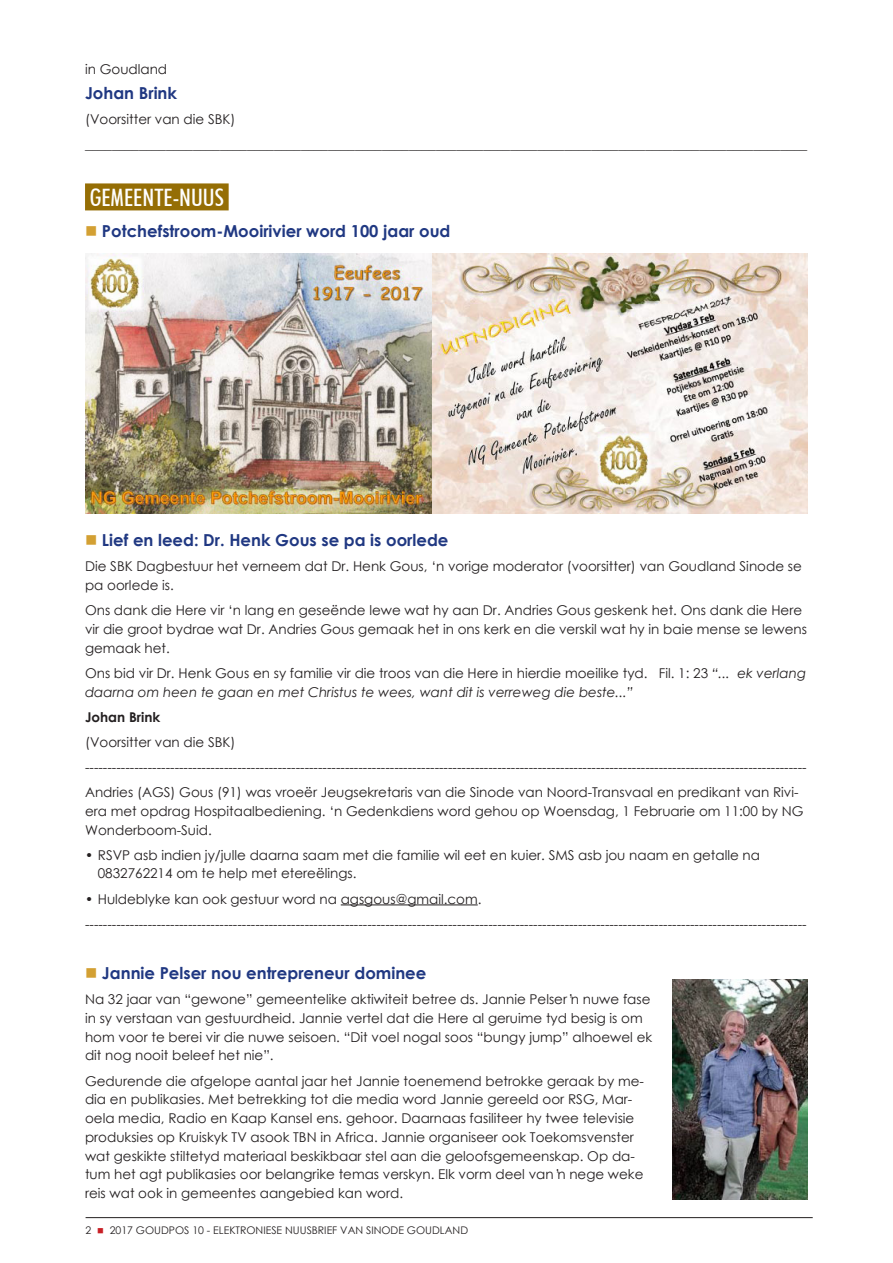
<style>
.page{position:relative;width:893px;height:1263px;background:#fff}
.page>*{position:absolute;margin:0;border:0;box-sizing:border-box;transform-origin:0 0}
.Body_caption{font:500 condensed 24px "Futura BT";color:#fff}
.Sub_Caption{font:700 16.5px "Century Gothic";color:#203882}
.Body_text{font:13.5px/18.8px "Century Gothic";color:#231f20}
.Body_text-2{font:700 13.5px "Century Gothic";color:#231f20}
.t1{font:10.5px "Century Gothic";color:#231f20}
.s1{color:#d3a033}
.s2{font-style:italic}
.s3{color:#c82026}
</style>
<div class="page">
<hr style="left:86px;top:1217px;width:727px;height:1px;background:#231f20">
<div style="left:85px;top:183px;width:144px;height:27px;background:#956e05"></div>
<hr style="left:341px;top:904px;width:137px;height:1px;background:#231f20">
<img style="left:672px;top:980px;width:136px;height:219px">
<img style="left:85px;top:253px;width:723px;height:260px">
<p class="Body_text" style="left:85px;top:59px;width:84px">in Goudland</p>
<p class="Sub_Caption" style="left:85px;top:81px;width:94px">Johan Brink</p>
<p class="Body_text" style="left:85px;top:110px;width:152px">(Voorsitter van die SBK)</p>
<p class="Body_text" style="left:85px;top:135px;width:724px">___________________________________________________________________________________________________________</p>
<p class="Body_caption" style="left:90px;top:183px;width:136px">GEMEENTE-NUUS</p>
<p class="Sub_Caption" style="left:85px;top:219px;width:367px"><span class="s1">■</span> Potchefstroom-Mooirivier word 100 jaar oud</p>
<p class="Sub_Caption" style="left:85px;top:528px;width:365px"><span class="s1">■</span> Lief en leed: Dr. Henk Gous se pa is oorlede</p>
<p class="Body_text" style="left:85px;top:557px;width:718px">Die SBK Dagbestuur het verneem dat Dr. Henk Gous, ‘n vorige moderator (voorsitter) van Goudland Sinode se pa oorlede is.</p>
<p class="Body_text" style="left:85px;top:601px;width:723px">Ons dank die Here vir ‘n lang en geseënde lewe wat hy aan Dr. Andries Gous geskenk het. Ons dank die Here vir die groot bydrae wat Dr. Andries Gous gemaak het in ons kerk en die verskil wat hy in baie mense se lewens gemaak het.</p>
<p class="Body_text" style="left:85px;top:663px;width:723px">Ons bid vir Dr. Henk Gous en sy familie vir die troos van die Here in hierdie moeilike tyd. Fil. 1: 23 <span class="s2">“... ek verlang daarna om heen te gaan en met Christus te wees, want dit is verreweg die beste...”</span></p>
<p class="Body_text-2" style="left:85px;top:706px;width:77px">Johan Brink</p>
<p class="Body_text" style="left:85px;top:732px;width:152px">(Voorsitter van die SBK)</p>
<p class="Body_text" style="left:85px;top:757px;width:723px">-----------------------------------------------------------------------------------------------------------------------------------------------------------------</p>
<p class="Body_text" style="left:85px;top:783px;width:720px">Andries (AGS) Gous (91) was vroeër Jeugsekretaris van die Sinode van Noord-Transvaal en predikant van Rivi&shy;era met opdrag Hospitaalbediening. ‘n Gedenkdiens word gehou op Woensdag, 1 Februarie om 11:00 by NG<br>Wonderboom-Suid.</p>
<p class="Body_text" style="left:98px;top:845px;width:664px;text-indent:-13px">• RSVP asb indien jy/julle daarna saam met die familie wil eet en kuier. SMS asb jou naam en getalle na<br>0832762214 om te help met etereëlings.</p>
<p class="Body_text" style="left:85px;top:889px;width:398px">• Huldeblyke kan ook gestuur word na agsgous@gmail.com.</p>
<p class="Body_text" style="left:85px;top:914px;width:723px">-----------------------------------------------------------------------------------------------------------------------------------------------------------------</p>
<p class="Sub_Caption" style="left:85px;top:960px;width:343px"><span class="s1">■</span> Jannie Pelser nou entrepreneur dominee</p>
<p class="Body_text" style="left:85px;top:990px;width:569px">Na 32 jaar van “gewone” gemeentelike aktiwiteit betree ds. Jannie Pelser ŉ nuwe fase in sy verstaan van gestuurdheid. Jannie vertel dat die Here al geruime tyd besig is om hom voor te berei vir die nuwe seisoen. “Dit voel nogal soos “bungy jump” alhoewel ek dit nog nooit beleef het nie”.</p>
<p class="Body_text" style="left:85px;top:1071px;width:560px">Gedurende die afgelope aantal jaar het Jannie toenemend betrokke geraak by me&shy;dia en publikasies. Met betrekking tot die media word Jannie gereeld oor RSG, Mar&shy;oela media, Radio en Kaap Kansel ens. gehoor. Daarnaas fasiliteer hy twee televisie produksies op Kruiskyk TV asook TBN in Africa. Jannie organiseer ook Toekomsvenster wat geskikte stiltetyd materiaal beskikbaar stel aan die geloofsgemeenskap. Op da&shy;tum het agt publikasies oor belangrike temas verskyn. Elk vorm deel van ŉ nege weke reis wat ook in gemeentes aangebied kan word.</p>
<p class="t1" style="left:86px;top:1223px;width:384px">2 <span class="s3">■</span> 2017 GOUDPOS 10 - ELEKTRONIESE NUUSBRIEF VAN SINODE GOUDLAND</p>
</div>
